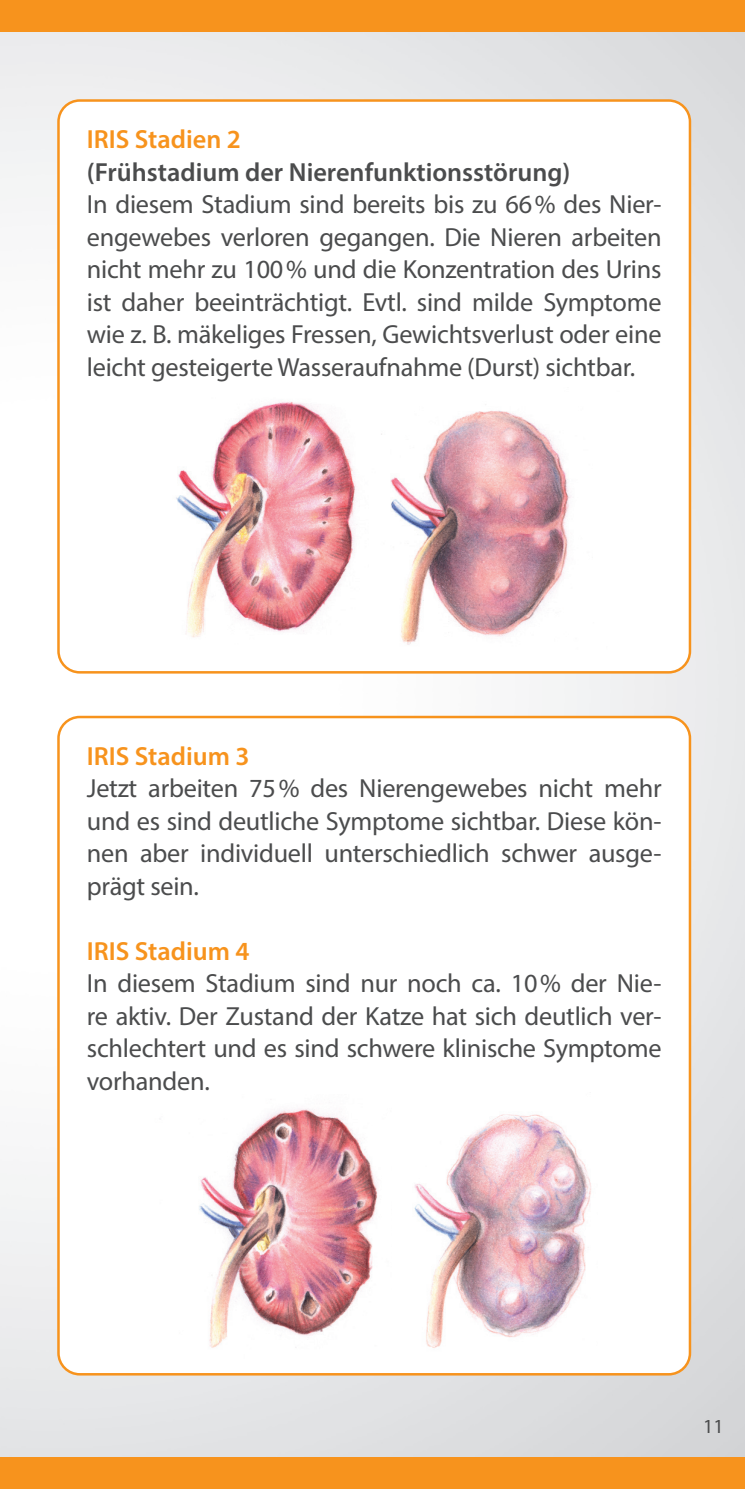
<style>
.page{position:relative;width:745px;height:1489px;background:#fff}
.page>*{position:absolute;margin:0;border:0;box-sizing:border-box;transform-origin:0 0}
.t1{font:26.25px/32.5px "Myriad Pro";letter-spacing:-.01em;color:#4b4c4d;text-align:justify}
.t2{font:600 26.25px "Myriad Pro";color:#4b4c4d}
.t3{font:600 26.25px "Myriad Pro";color:#f7931d}
.t4{font:20px "Myriad Pro";color:#4b4c4d}
</style>
<div class="page">
<img style="left:0;top:32px;width:744px;height:1424px">
<div style="left:0;top:1456px;width:744px;height:32px;background:#f7931d"></div>
<div style="left:0;top:0;width:744px;height:32px;background:#f7931d"></div>
<div style="left:58px;top:100px;width:631px;height:572px;background:#fff;border-radius:21px"></div>
<div style="left:58px;top:717px;width:631px;height:657px;background:#fff;border-radius:21px"></div>
<img style="left:414px;top:1114px;width:177px;height:234px">
<img style="left:199px;top:1108px;width:179px;height:240px">
<img style="left:176px;top:401px;width:180px;height:237px">
<img style="left:381px;top:411px;width:190px;height:234px">
<p class="t3" style="left:87px;top:122px;width:155px">IRIS Stadien 2</p>
<p class="t2" style="left:87px;top:155px;width:484px">(Frühstadium der Nierenfunktionsstörung)</p>
<p class="t1" style="left:87px;top:187px;width:576px">In diesem Stadium sind bereits bis zu 66% des Nier&shy;engewebes verloren gegangen. Die Nieren arbeiten nicht mehr zu 100% und die Konzentration des Urins ist daher beeinträchtigt. Evtl. sind milde Symptome wie z. B. mäkeliges Fressen, Gewichtsverlust oder eine leicht gesteigerte Wasseraufnahme (Durst) sichtbar.</p>
<p class="t3" style="left:87px;top:739px;width:164px">IRIS Stadium 3</p>
<p class="t1" style="left:87px;top:771px;width:576px">Jetzt arbeiten 75% des Nierengewebes nicht mehr und es sind deutliche Symptome sichtbar. Diese kön&shy;nen aber individuell unterschiedlich schwer ausge&shy;prägt sein.</p>
<p class="t3" style="left:87px;top:934px;width:164px">IRIS Stadium 4</p>
<p class="t1" style="left:87px;top:966px;width:576px">In diesem Stadium sind nur noch ca. 10% der Nie&shy;re aktiv. Der Zustand der Katze hat sich deutlich ver&shy;schlechtert und es sind schwere klinische Symptome vorhanden.</p>
<p class="t4" style="left:702px;top:1413px;width:22px">11</p>
</div>
